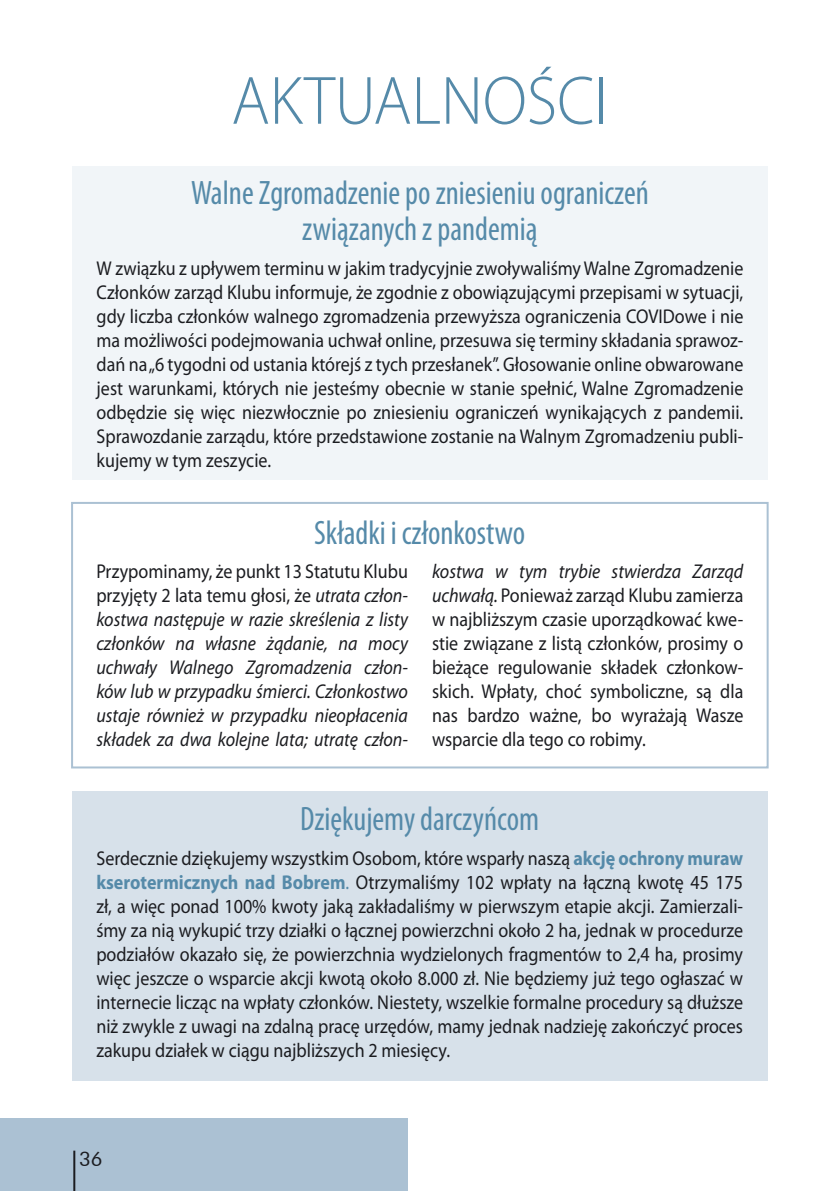
<style>
.page{position:relative;width:840px;height:1191px;background:#fff}
.page>*{position:absolute;margin:0;border:0;box-sizing:border-box;transform-origin:0 0}
.t1{font:300 69px "Myriad Pro";color:#558aa9;scale:.95 1}
.t2{font:condensed 34px/36px "Myriad Pro";color:#558aa9;text-align:center;scale:.95 1}
.t3{font:20px/24px "Myriad Pro";color:#1b1c20;text-align:justify;scale:.9 1}
.t4{font:italic 20px/24px "Myriad Pro";color:#1b1c20;text-align:justify;scale:.9 1}
.t5{font:20px "Futura BT";color:#1b1c20}
.s1{font-style:normal}
.s2{font-style:italic}
.s3{font-weight:700;color:#558aa9}
.s4{color:#558aa9}
</style>
<div class="page">
<div style="left:0;top:1119px;width:408px;height:72px;background:#abc1d3"></div>
<div style="left:72px;top:166px;width:695px;height:313px;background:#f1f5f8"></div>
<div style="left:71px;top:502px;width:697px;height:266px;border:2px solid #abc1d3"></div>
<div style="left:72px;top:791px;width:695px;height:289px;background:#d7e1ea"></div>
<hr style="left:73px;top:1150px;width:2px;height:41px;background:#1b1c20">
<h1 class="t1" style="left:231px;top:59px;width:398px">AKTUALNOŚCI</h1>
<h2 class="t2" style="left:191px;top:174px;width:483px">Walne Zgromadzenie po zniesieniu ograniczeń związanych z pandemią</h2>
<p class="t3" style="left:96px;top:256px;width:719px">W związku z upływem terminu w jakim tradycyjnie zwoływaliśmy Walne Zgromadzenie Członków zarząd Klubu informuje, że zgodnie z obowiązującymi przepisami w sytuacji, gdy liczba członków walnego zgromadzenia przewyższa ograniczenia COVIDowe i nie ma możliwości podejmowania uchwał online, przesuwa się terminy składania sprawoz&shy;dań na „6 tygodni od ustania którejś z tych przesłanek”. Głosowanie online obwarowane jest warunkami, których nie jesteśmy obecnie w stanie spełnić, Walne Zgromadzenie odbędzie się więc niezwłocznie po zniesieniu ograniczeń wynikających z pandemii.<br>Sprawozdanie zarządu, które przedstawione zostanie na Walnym Zgromadzeniu publi&shy;kujemy w tym zeszycie.</p>
<h2 class="t2" style="left:314px;top:514px;width:223px">Składki i członkostwo</h2>
<p class="t4" style="left:96px;top:559px;width:347px"><span class="s1">Przypominamy, że punkt 13 Statutu Klubu przyjęty 2 lata temu głosi, że</span> utrata człon&shy;kostwa następuje w razie skreślenia z listy członków na własne żądanie, na mocy uchwały Walnego Zgromadzenia człon&shy;ków lub w przypadku śmierci. Członkostwo ustaje również w przypadku nieopłacenia składek za dwa kolejne lata; utratę człon-</p>
<p class="t3" style="left:432px;top:559px;width:347px"><span class="s2">kostwa w tym trybie stwierdza Zarząd uchwałą.</span> Ponieważ zarząd Klubu zamierza w najbliższym czasie uporządkować kwe&shy;stie związane z listą członków, prosimy o bieżące regulowanie składek członkow&shy;skich. Wpłaty, choć symboliczne, są dla nas bardzo ważne, bo wyrażają Wasze wsparcie dla tego co robimy.</p>
<h2 class="t2" style="left:300px;top:800px;width:253px">Dziękujemy darczyńcom</h2>
<p class="t3" style="left:96px;top:846px;width:719px">Serdecznie dziękujemy wszystkim Osobom, które wsparły naszą <span class="s3">akcję ochrony muraw kserotermicznych nad Bobrem</span><span class="s4">.</span> Otrzymaliśmy 102 wpłaty na łączną kwotę 45 175 zł, a więc ponad 100% kwoty jaką zakładaliśmy w pierwszym etapie akcji. Zamierzali&shy;śmy za nią wykupić trzy działki o łącznej powierzchni około 2 ha, jednak w procedurze podziałów okazało się, że powierzchnia wydzielonych fragmentów to 2,4 ha, prosimy więc jeszcze o wsparcie akcji kwotą około 8.000 zł. Nie będziemy już tego ogłaszać w internecie licząc na wpłaty członków. Niestety, wszelkie formalne procedury są dłuższe niż zwykle z uwagi na zdalną pracę urzędów, mamy jednak nadzieję zakończyć proces zakupu działek w ciągu najbliższych 2 miesięcy.</p>
<p class="t5" style="left:79px;top:1146px;width:25px">36</p>
</div>
